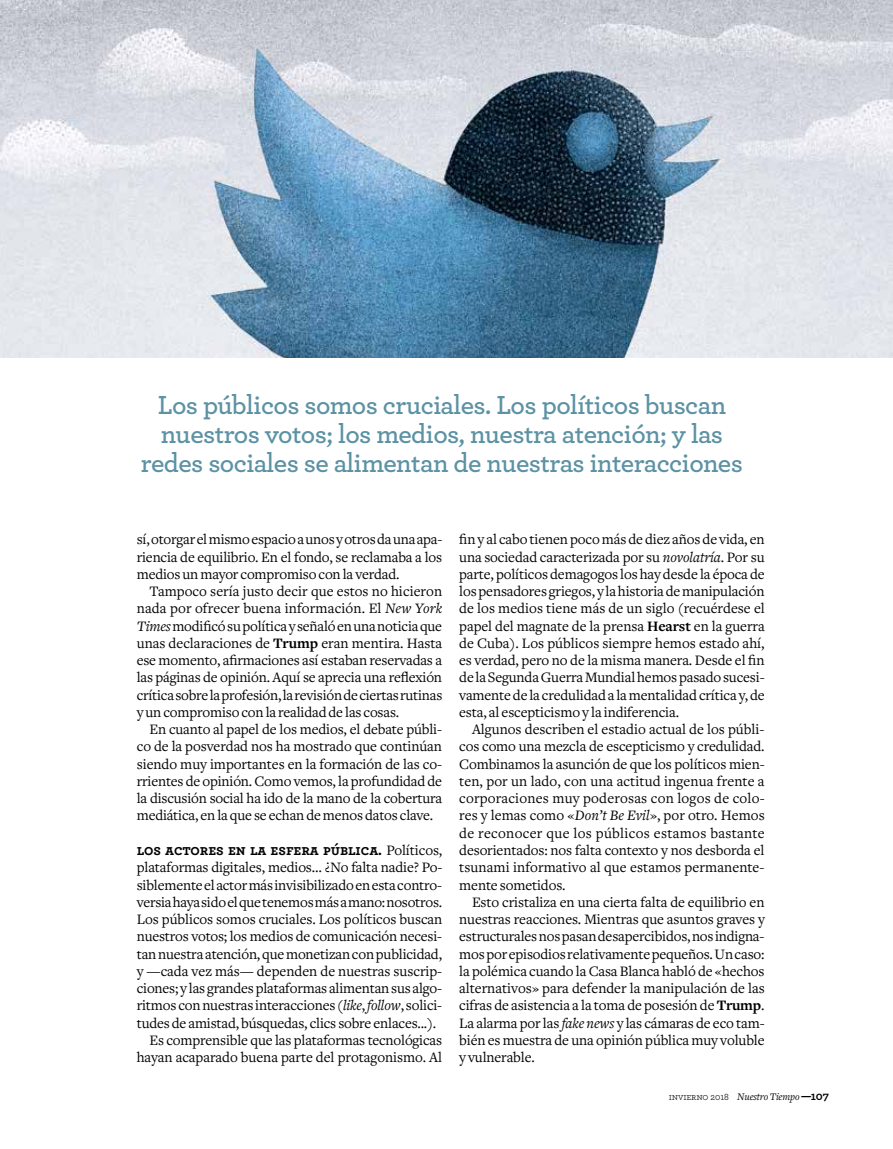
<style>
.page{position:relative;width:893px;height:1149px;background:#fff}
.page>*{position:absolute;margin:0;border:0;box-sizing:border-box;transform-origin:0 0}
.t1{font:600 27.3px/29.2px "Archer";letter-spacing:-.02em;color:#5c92a4;text-align:center}
.t2{font:15px/17.2px "Freight Text";letter-spacing:-.01em;color:#000;text-align:justify}
.t3{font:15px "Archer Bold SC";color:#000}
.t4{font:italic 10.5px "Freight Text";letter-spacing:-.01em;color:#000}
.s1{font-style:italic}
.s2{font-weight:700}
.s3{font-family:"Freight Text"}
.s4{font-family:"Archer Book SC";font-style:normal;font-size:9.75px}
.s5{font-family:"Archer";font-style:normal;font-size:9.75px}
.s6{font-family:"Archer";font-weight:700;font-style:normal;font-size:12px}
</style>
<div class="page">
<img style="left:0;top:0;width:893px;height:357px">
<h1 class="t1" style="left:141px;top:389px;width:603px">Los públicos somos cruciales. Los políticos buscan nuestros votos; los medios, nuestra atención; y las redes sociales se alimentan de nuestras interacciones</h1>
<p class="t2" style="left:137px;top:531px;width:307px">sí, otorgar el mismo espacio a unos y otros da una apa&shy;riencia de equilibrio. En el fondo, se reclamaba a los medios un mayor compromiso con la verdad.</p>
<p class="t2" style="left:137px;top:582px;width:307px;text-indent:13px">Tampoco sería justo decir que estos no hicieron nada por ofrecer buena información. El <span class="s1">New York Times</span> modificó su política y señaló en una noticia que unas declaraciones de <span class="s2">Trump</span> eran mentira. Hasta ese momento, afirmaciones así estaban reservadas a las páginas de opinión. Aquí se aprecia una reflexión crítica sobre la profesión, la revisión de ciertas rutinas y un compromiso con la realidad de las cosas.</p>
<p class="t2" style="left:137px;top:720px;width:307px;text-indent:13px">En cuanto al papel de los medios, el debate públi&shy;co de la posverdad nos ha mostrado que continúan siendo muy importantes en la formación de las co&shy;rrientes de opinión. Como vemos, la profundidad de la discusión social ha ido de la mano de la cobertura mediática, en la que se echan de menos datos clave.</p>
<p class="t3" style="left:137px;top:840px;width:307px">los actores en la esfera pública. <span class="s3">Políticos,</span></p>
<p class="t2" style="left:137px;top:858px;width:307px">plataformas digitales, medios… ¿No falta nadie? Po-</p>
<p class="t2" style="left:137px;top:876px;width:307px">siblemente el actor más invisibilizado en esta contro-</p>
<p class="t2" style="left:137px;top:893px;width:307px">versia haya sido el que tenemos más a mano: nosotros.</p>
<p class="t2" style="left:137px;top:910px;width:307px">Los públicos somos cruciales. Los políticos buscan</p>
<p class="t2" style="left:137px;top:927px;width:307px">nuestros votos; los medios de comunicación necesi-</p>
<p class="t2" style="left:137px;top:945px;width:307px">tan nuestra atención, que monetizan con publicidad,</p>
<p class="t2" style="left:137px;top:962px;width:307px">y —cada vez más— dependen de nuestras suscrip-</p>
<p class="t2" style="left:137px;top:979px;width:307px">ciones; y las grandes plataformas alimentan sus algo-</p>
<p class="t2" style="left:137px;top:996px;width:307px">ritmos con nuestras interacciones (<span class="s1">like</span>, <span class="s1">follow</span>, solici-</p>
<p class="t2" style="left:137px;top:1014px;width:301px">tudes de amistad, búsquedas, clics sobre enlaces...).</p>
<p class="t2" style="left:150px;top:1031px;width:294px">Es comprensible que las plataformas tecnológicas</p>
<p class="t2" style="left:137px;top:1048px;width:307px">hayan acaparado buena parte del protagonismo. Al</p>
<p class="t2" style="left:459px;top:531px;width:307px">fin y al cabo tienen poco más de diez años de vida, en una sociedad caracterizada por su <span class="s1">novolatría</span>. Por su parte, políticos demagogos los hay desde la época de los pensadores griegos, y la historia de manipulación de los medios tiene más de un siglo (recuérdese el papel del magnate de la prensa <span class="s2">Hearst</span> en la guerra de Cuba). Los públicos siempre hemos estado ahí, es verdad, pero no de la misma manera. Desde el fin de la Segunda Guerra Mundial hemos pasado sucesi&shy;vamente de la credulidad a la mentalidad crítica y, de esta, al escepticismo y la indiferencia.</p>
<p class="t2" style="left:459px;top:720px;width:307px;text-indent:13px">Algunos describen el estadio actual de los públi&shy;cos como una mezcla de escepticismo y credulidad.<br>Combinamos la asunción de que los políticos mien&shy;ten, por un lado, con una actitud ingenua frente a corporaciones muy poderosas con logos de colo&shy;res y lemas como «<span class="s1">Don’t Be Evil</span>», por otro. Hemos de reconocer que los públicos estamos bastante desorientados: nos falta contexto y nos desborda el tsunami informativo al que estamos permanente&shy;mente sometidos.</p>
<p class="t2" style="left:459px;top:893px;width:307px;text-indent:13px">Esto cristaliza en una cierta falta de equilibrio en nuestras reacciones. Mientras que asuntos graves y estructurales nos pasan desapercibidos, nos indigna&shy;mos por episodios relativamente pequeños. Un caso: la polémica cuando la Casa Blanca habló de «hechos alternativos» para defender la manipulación de las cifras de asistencia a la toma de posesión de <span class="s2">Trump</span>.<br>La alarma por las <span class="s1">fake news</span> y las cámaras de eco tam&shy;bién es muestra de una opinión pública muy voluble y vulnerable.</p>
<p class="t4" style="left:669px;top:1090px;width:162px"><span class="s4">invierno</span> <span class="s5">2018</span> Nuestro Tiempo <span class="s6">—107</span></p>
</div>
